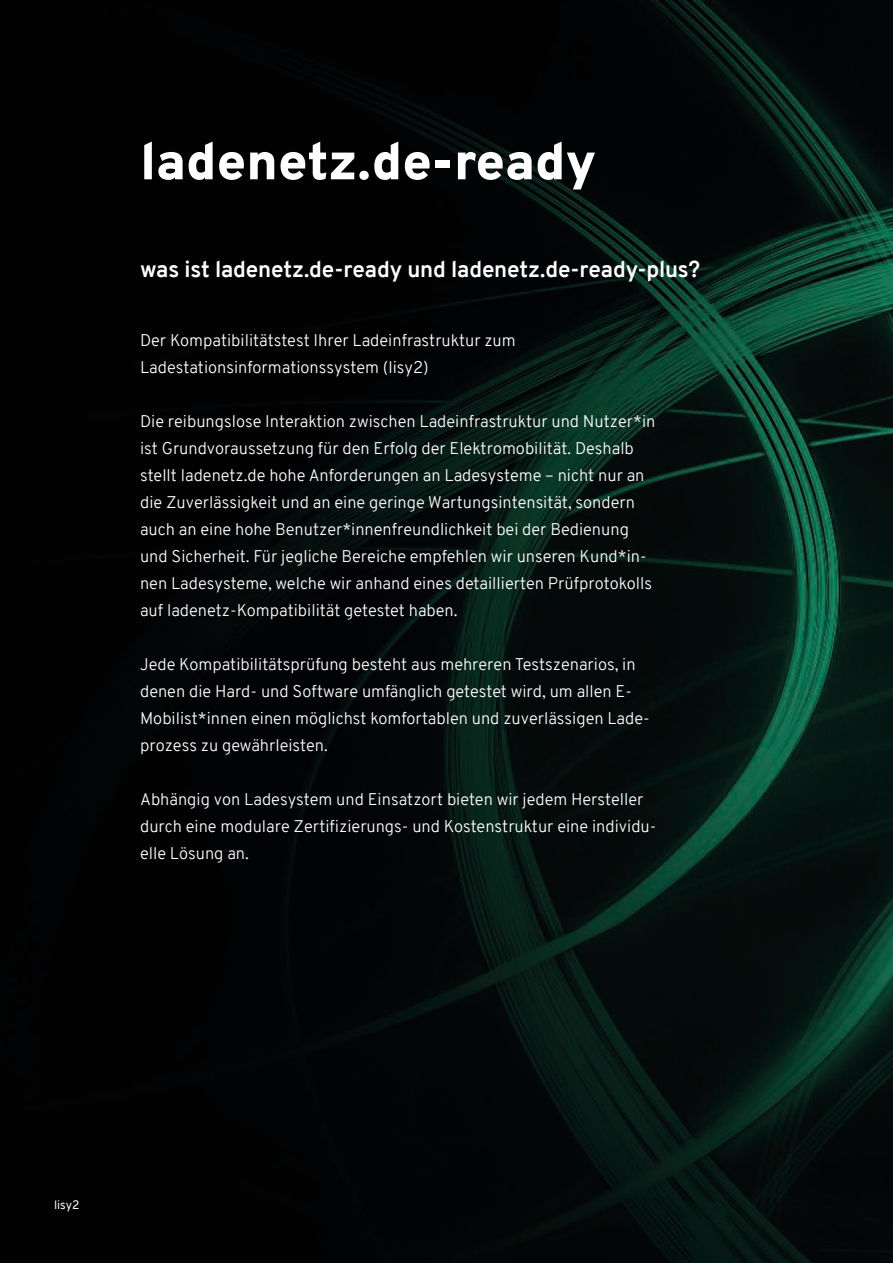
<style>
.page{position:relative;width:893px;height:1263px;background:#fff}
.page>*{position:absolute;margin:0;border:0;box-sizing:border-box;transform-origin:0 0}
.t1{font:900 52.35px "Overpass";color:#fff}
.t2{font:700 22.5px "Overpass";letter-spacing:-.005em;color:#fff}
.t3{font:300 16.5px/27px "Overpass";color:#fff}
.t4{font:12px "Overpass";letter-spacing:.005em;color:#fff}
</style>
<div class="page">
<img style="left:0;top:0;width:893px;height:1263px">
<h1 class="t1" style="left:140px;top:124px;width:458px">ladenetz.de-ready</h1>
<h2 class="t2" style="left:140px;top:253px;width:561px">was ist ladenetz.de-ready und ladenetz.de-ready-plus?</h2>
<p class="t3" style="left:140px;top:327px;width:377px">Der Kompatibilitätstest Ihrer Ladeinfrastruktur zum<br>Ladestationsinformationssystem (lisy2)</p>
<p class="t3" style="left:140px;top:408px;width:517px">Die reibungslose Interaktion zwischen Ladeinfrastruktur und Nutzer*in ist Grundvoraussetzung für den Erfolg der Elektromobilität. Deshalb stellt ladenetz.de hohe Anforderungen an Ladesysteme – nicht nur an die Zuverlässigkeit und an eine geringe Wartungsintensität, sondern auch an eine hohe Benutzer*innenfreundlichkeit bei der Bedienung und Sicherheit. Für jegliche Bereiche empfehlen wir unseren Kund*in&shy;nen Ladesysteme, welche wir anhand eines detaillierten Prüfprotokolls auf ladenetz-Kompatibilität getestet haben.</p>
<p class="t3" style="left:140px;top:651px;width:511px">Jede Kompatibilitätsprüfung besteht aus mehreren Testszenarios, in denen die Hard- und Software umfänglich getestet wird, um allen E-Mobilist*innen einen möglichst komfortablen und zuverlässigen Lade&shy;prozess zu gewährleisten.</p>
<p class="t3" style="left:140px;top:786px;width:518px">Abhängig von Ladesystem und Einsatzort bieten wir jedem Hersteller durch eine modulare Zertifizierungs- und Kostenstruktur eine individu&shy;elle Lösung an.</p>
<p class="t4" style="left:54px;top:1196px;width:27px">lisy2</p>
</div>
